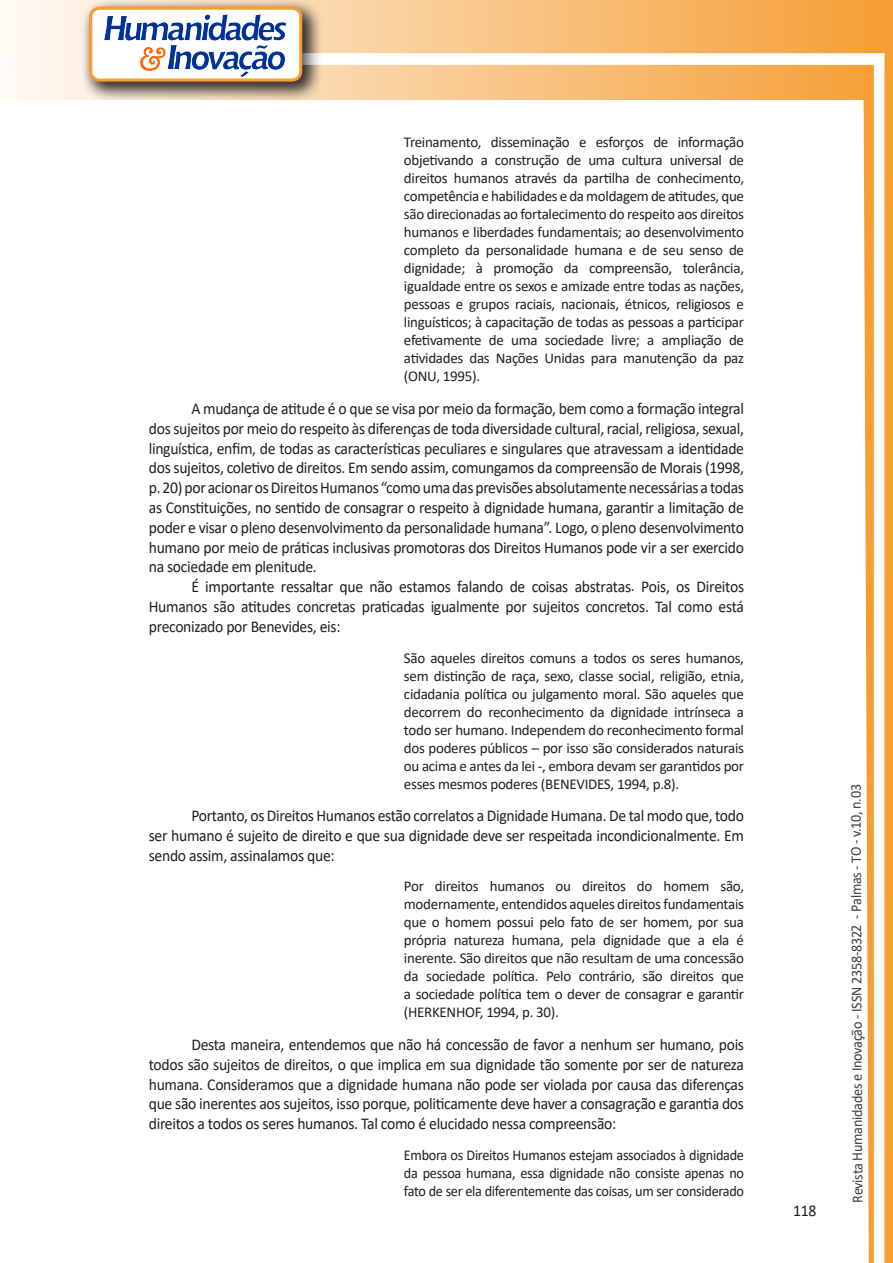
<style>
.page{position:relative;width:893px;height:1263px;background:#fff}
.page>*{position:absolute;margin:0;border:0;box-sizing:border-box;transform-origin:0 0}
.texto{font:16.5px/19.8px "Calibri";letter-spacing:-.02em;color:#231f20;text-align:justify;scale:.95 1}
.citacao{font:15px/18px "Calibri";letter-spacing:-.02em;color:#231f20;text-align:justify}
.citacao-2{font:15px/18px "Calibri";letter-spacing:-.02em;color:#231f20;text-align:justify;scale:.95 1}
.t1{font:15px "Calibri";letter-spacing:-.025em;color:#3e3e3f;scale:.95 1}
</style>
<div class="page">
<svg style="left:5px;top:0;width:858px;height:100px;background:#f9c484"></svg>
<div style="left:302px;top:53px;width:582px;height:12px;background:#fff;border:2px solid #fff"></div>
<svg style="left:863px;top:0;width:30px;height:1263px"></svg>
<div style="left:81px;top:0;width:241px;height:102px;background:#231f20;opacity:.75"></div>
<div style="left:91px;top:8px;width:210px;height:72px;background:#fff;border-radius:9px"></div>
<img style="left:104px;top:14px;width:181px;height:62px">
<div style="left:89px;top:7px;width:213px;height:75px;border:3px solid #f69e34;border-radius:9px"></div>
<p class="citacao" style="left:404px;top:133px;width:342px">Treinamento, disseminação e esforços de informação objetivando a construção de uma cultura universal de direitos humanos através da partilha de conhecimento, competência e habilidades e da moldagem de atitudes, que são direcionadas ao fortalecimento do respeito aos direitos humanos e liberdades fundamentais; ao desenvolvimento completo da personalidade humana e de seu senso de dignidade; à promoção da compreensão, tolerância, igualdade entre os sexos e amizade entre todas as nações, pessoas e grupos raciais, nacionais, étnicos, religiosos e linguísticos; à capacitação de todas as pessoas a participar efetivamente de uma sociedade livre; a ampliação de atividades das Nações Unidas para manutenção da paz (ONU, 1995).</p>
<p class="texto" style="left:149px;top:398px;width:628px;text-indent:43px">A mudança de atitude é o que se visa por meio da formação, bem como a formação integral dos sujeitos por meio do respeito às diferenças de toda diversidade cultural, racial, religiosa, sexual, linguística, enfim, de todas as características peculiares e singulares que atravessam a identidade dos sujeitos, coletivo de direitos. Em sendo assim, comungamos da compreensão de Morais (1998, p. 20) por acionar os Direitos Humanos “como uma das previsões absolutamente necessárias a todas as Constituições, no sentido de consagrar o respeito à dignidade humana, garantir a limitação de poder e visar o pleno desenvolvimento da personalidade humana”. Logo, o pleno desenvolvimento humano por meio de práticas inclusivas promotoras dos Direitos Humanos pode vir a ser exercido na sociedade em plenitude.</p>
<p class="texto" style="left:149px;top:576px;width:628px;text-indent:43px">É importante ressaltar que não estamos falando de coisas abstratas. Pois, os Direitos Humanos são atitudes concretas praticadas igualmente por sujeitos concretos. Tal como está preconizado por Benevides, eis:</p>
<p class="citacao" style="left:404px;top:648px;width:342px">São aqueles direitos comuns a todos os seres humanos, sem distinção de raça, sexo, classe social, religião, etnia, cidadania política ou julgamento moral. São aqueles que decorrem do reconhecimento da dignidade intrínseca a todo ser humano. Independem do reconhecimento formal dos poderes públicos – por isso são considerados naturais ou acima e antes da lei -, embora devam ser garantidos por esses mesmos poderes (BENEVIDES, 1994, p.8).</p>
<p class="texto" style="left:149px;top:805px;width:628px;text-indent:43px">Portanto, os Direitos Humanos estão correlatos a Dignidade Humana. De tal modo que, todo ser humano é sujeito de direito e que sua dignidade deve ser respeitada incondicionalmente. Em sendo assim, assinalamos que:</p>
<p class="citacao" style="left:404px;top:877px;width:342px">Por direitos humanos ou direitos do homem são, modernamente, entendidos aqueles direitos fundamentais que o homem possui pelo fato de ser homem, por sua própria natureza humana, pela dignidade que a ela é inerente. São direitos que não resultam de uma concessão da sociedade política. Pelo contrário, são direitos que a sociedade política tem o dever de consagrar e garantir (HERKENHOF, 1994, p. 30).</p>
<p class="texto" style="left:149px;top:1034px;width:628px;text-indent:43px">Desta maneira, entendemos que não há concessão de favor a nenhum ser humano, pois todos são sujeitos de direitos, o que implica em sua dignidade tão somente por ser de natureza humana. Consideramos que a dignidade humana não pode ser violada por causa das diferenças que são inerentes aos sujeitos, isso porque, politicamente deve haver a consagração e garantia dos direitos a todos os seres humanos. Tal como é elucidado nessa compreensão:</p>
<p class="citacao-2" style="left:404px;top:1145px;width:360px">Embora os Direitos Humanos estejam associados à dignidade da pessoa humana, essa dignidade não consiste apenas no fato de ser ela diferentemente das coisas, um ser considerado</p>
<p class="texto" style="left:793px;top:1200px;width:26px">118</p>
<p class="t1" style="left:846px;top:1203px;width:442px;rotate:-90deg">Revista Humanidades e Inovação - ISSN 2358-8322 - Palmas - TO - v.10, n.03</p>
</div>
